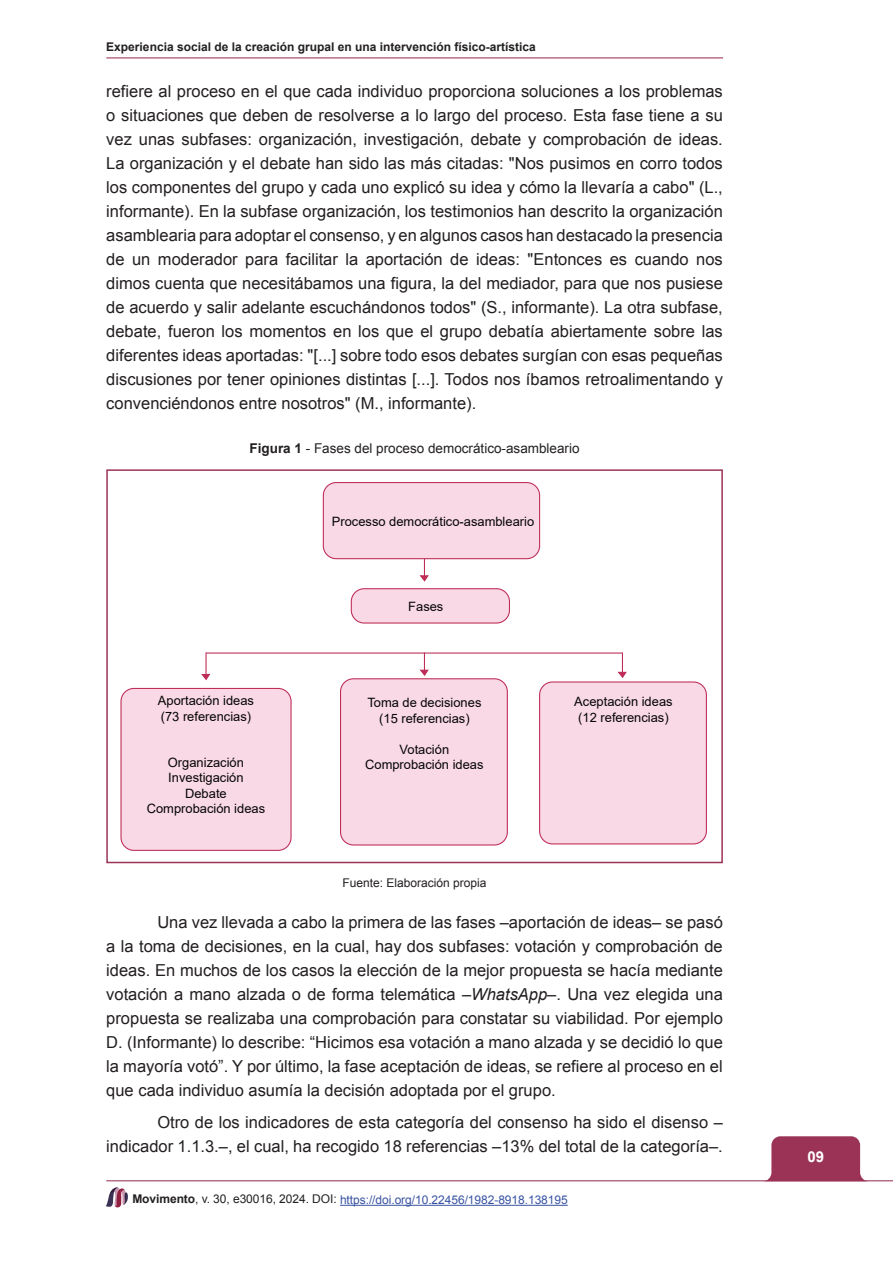
<style>
.page{position:relative;width:893px;height:1263px;background:#fff}
.page>*{position:absolute;margin:0;border:0;box-sizing:border-box;transform-origin:0 0}
.t1{font:16.5px/24px "Arial";color:#231f20;text-align:justify}
.t2{font:700 15px "Arial";color:#fff}
.t3{font:13.5px "Arial";color:#231f20}
.t4{font:12.9px/15.5px "Arial";color:#040503;text-align:center}
.t5{font:12px "Arial";letter-spacing:-.005em;color:#3853a3}
.t6{font:700 12px "Arial";color:#231f20}
.t7{font:12px "Arial";color:#231f20}
.t8{font:4.5px "Exo Soft";letter-spacing:.07em;color:#313031;scale:.95 1}
.s1{font-weight:700}
.s2{font-style:italic}
.s3{font-weight:700;color:#231f20}
.s4{color:#231f20}
</style>
<div class="page">
<svg style="left:767px;top:1136px;width:97px;height:44px;background:#a44667"></svg>
<hr style="left:340px;top:1205px;width:228px;height:1px;background:#3853a3">
<svg style="left:106px;top:1187px;width:22px;height:20px"></svg>
<hr style="left:106px;top:1180px;width:787px;height:1px;background:#9b3357">
<hr style="left:106px;top:57px;width:617px;height:1px;background:#9b3357">
<div style="left:323px;top:483px;width:217px;height:76px;background:#fad9e7;border-radius:13px"></div>
<div style="left:323px;top:482px;width:217px;height:77px;border:1px solid #be2c57;border-radius:13px"></div>
<div style="left:351px;top:589px;width:158px;height:34px;background:#fad9e7;border-radius:13px"></div>
<div style="left:351px;top:588px;width:159px;height:35px;border:1px solid #be2c57;border-radius:13px"></div>
<div style="left:540px;top:682px;width:166px;height:162px;background:#fad9e7;border-radius:13px"></div>
<div style="left:539px;top:681px;width:168px;height:163px;border:1px solid #be2c57;border-radius:13px"></div>
<div style="left:341px;top:679px;width:166px;height:166px;background:#fad9e7;border-radius:13px"></div>
<div style="left:340px;top:678px;width:168px;height:167px;border:1px solid #be2c57;border-radius:13px"></div>
<div style="left:121px;top:688px;width:170px;height:162px;background:#fad9e7;border-radius:13px"></div>
<div style="left:120px;top:688px;width:172px;height:163px;border:1px solid #be2c57;border-radius:13px"></div>
<hr style="left:206px;top:652px;width:416px;height:2px;background:#be2c57">
<hr style="left:205px;top:652px;width:2px;height:22px;background:#be2c57">
<svg style="left:201px;top:673px;width:10px;height:8px"></svg>
<svg style="left:418px;top:652px;width:12px;height:24px"></svg>
<svg style="left:418px;top:559px;width:12px;height:23px"></svg>
<svg style="left:616px;top:652px;width:11px;height:26px"></svg>
<div style="left:106px;top:469px;width:617px;height:394px;border:2px solid #9b3357"></div>
<p class="t6" style="left:106px;top:39px;width:431px">Experiencia social de la creación grupal en una intervención físico-artística</p>
<p class="t1" style="left:106px;top:79px;width:618px">refiere al proceso en el que cada individuo proporciona soluciones a los problemas o situaciones que deben de resolverse a lo largo del proceso. Esta fase tiene a su vez unas subfases: organización, investigación, debate y comprobación de ideas.<br>La organización y el debate han sido las más citadas: "Nos pusimos en corro todos los componentes del grupo y cada uno explicó su idea y cómo la llevaría a cabo" (L., informante). En la subfase organización, los testimonios han descrito la organización asamblearia para adoptar el consenso, y en algunos casos han destacado la presencia de un moderador para facilitar la aportación de ideas: "Entonces es cuando nos dimos cuenta que necesitábamos una figura, la del mediador, para que nos pusiese de acuerdo y salir adelante escuchándonos todos" (S., informante). La otra subfase, debate, fueron los momentos en los que el grupo debatía abiertamente sobre las diferentes ideas aportadas: "[...] sobre todo esos debates surgían con esas pequeñas discusiones por tener opiniones distintas [...]. Todos nos íbamos retroalimentando y convenciéndonos entre nosotros" (M., informante).</p>
<p class="t3" style="left:250px;top:439px;width:332px"><span class="s1">Figura 1</span> - Fases del proceso democrático-asambleario</p>
<p class="t4" style="left:332px;top:514px;width:204px">Processo democrático-asambleario</p>
<p class="t4" style="left:158px;top:693px;width:98px;text-align:left">Aportación ideas (73 referencias)</p>
<p class="t4" style="left:147px;top:755px;width:120px">Organización<br>Investigación<br>Debate<br>Comprobación ideas</p>
<p class="t4" style="left:408px;top:598px;width:37px">Fases</p>
<p class="t4" style="left:367px;top:695px;width:116px">Toma de decisiones (15 referencias)</p>
<p class="t4" style="left:365px;top:741px;width:120px">Votación<br>Comprobación ideas</p>
<p class="t4" style="left:574px;top:694px;width:100px">Aceptación ideas (12 referencias)</p>
<p class="t7" style="left:343px;top:875px;width:146px">Fuente: Elaboración propia</p>
<p class="t1" style="left:106px;top:910px;width:618px;text-indent:51px">Una vez llevada a cabo la primera de las fases –aportación de ideas– se pasó a la toma de decisiones, en la cual, hay dos subfases: votación y comprobación de ideas. En muchos de los casos la elección de la mejor propuesta se hacía mediante votación a mano alzada o de forma telemática –<span class="s2">WhatsApp</span>–. Una vez elegida una propuesta se realizaba una comprobación para constatar su viabilidad. Por ejemplo D. (Informante) lo describe: “Hicimos esa votación a mano alzada y se decidió lo que la mayoría votó”. Y por último, la fase aceptación de ideas, se refiere al proceso en el que cada individuo asumía la decisión adoptada por el grupo.</p>
<p class="t1" style="left:106px;top:1111px;width:618px;text-align:right">Otro de los indicadores de esta categoría del consenso ha sido el disenso – indicador 1.1.3.–, el cual, ha recogido 18 referencias –13% del total de la categoría–.</p>
<p class="t5" style="left:132px;top:1192px;width:437px"><span class="s3">Movimento</span><span class="s4">, v. 30, e30016, 2024. DOI:</span> https://doi.org/10.22456/1982-8918.138195</p>
<p class="t8" style="left:132px;top:1201px;width:39px">ISSN: 1982-8918</p>
<p class="t2" style="left:807px;top:1147px;width:18px">09</p>
</div>
